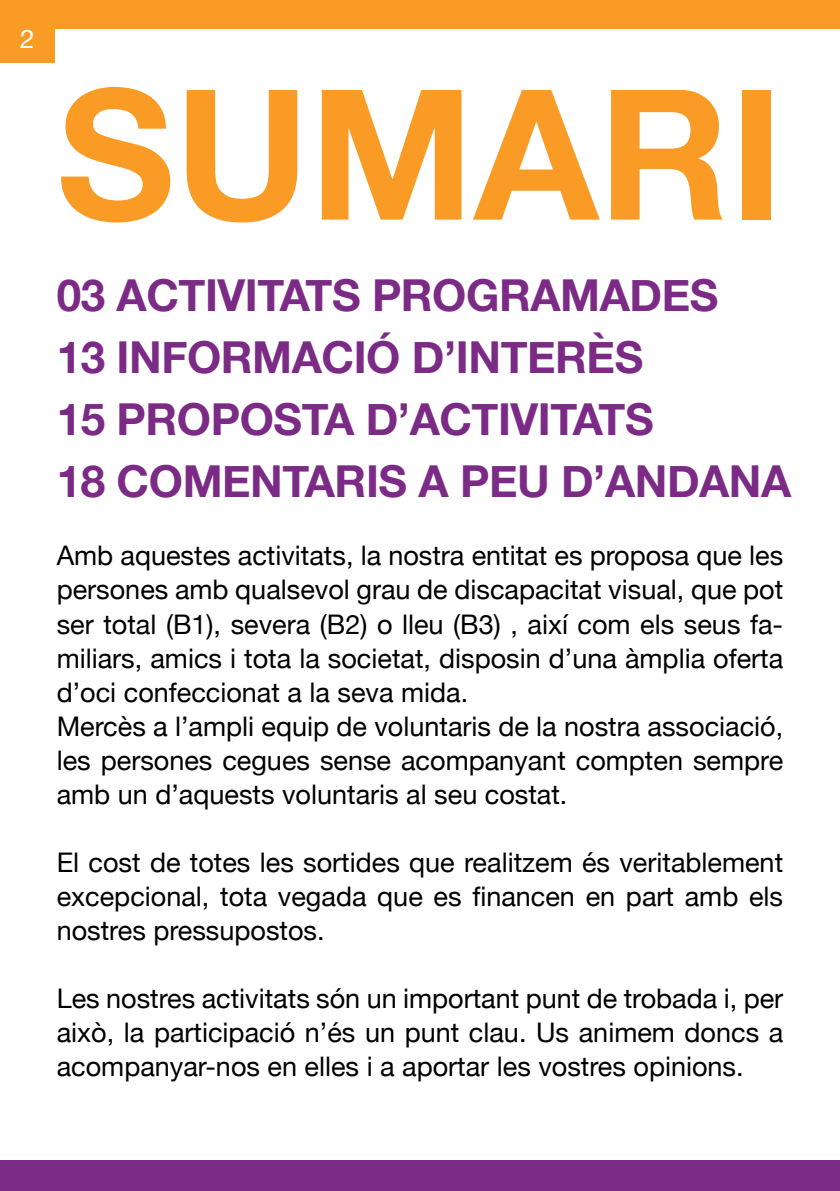
<style>
.page{position:relative;width:840px;height:1191px;background:#fff}
.page>*{position:absolute;margin:0;border:0;box-sizing:border-box;transform-origin:0 0}
.t1{font:700 181.4px "Helvetica Neue";color:#f99b25}
.t2{font:700 44px/62px "Helvetica Neue";letter-spacing:-.01em;color:#7b2b85}
.t3{font:27px/34px "Helvetica Neue";color:#000;text-align:justify}
.t4{font:26px "Helvetica Neue";color:#fff}
</style>
<div class="page">
<div style="left:0;top:0;width:839px;height:29px;background:#f99b25"></div>
<div style="left:0;top:1161px;width:839px;height:30px;background:#7b2b85"></div>
<div style="left:0;top:9px;width:55px;height:53px;background:#f99b25"></div>
<p class="t4" style="left:20px;top:23px;width:16px">2</p>
<h1 class="t1" style="left:57px;top:43px;width:727px">SUMARI</h1>
<h2 class="t2" style="left:57px;top:263px;width:735px">03 ACTIVITATS PROGRAMADES<br>13 INFORMACIÓ D’INTERÈS<br>15 PROPOSTA D’ACTIVITATS<br>18 COMENTARIS A PEU D’ANDANA</h2>
<p class="t3" style="left:57px;top:538px;width:727px;text-align:left">Amb aquestes activitats, la nostra entitat es proposa que les persones amb qualsevol grau de discapacitat visual, que pot ser total (B1), severa (B2) o lleu (B3) , així com els seus fa&shy;miliars, amics i tota la societat, disposin d’una àmplia oferta d’oci confeccionat a la seva mida.<br>Mercès a l’ampli equip de voluntaris de la nostra associació, les persones cegues sense acompanyant compten sempre amb un d’aquests voluntaris al seu costat.</p>
<p class="t3" style="left:57px;top:844px;width:727px">El cost de totes les sortides que realitzem és veritablement excepcional, tota vegada que es financen en part amb els nostres pressupostos.</p>
<p class="t3" style="left:57px;top:981px;width:727px">Les nostres activitats són un important punt de trobada i, per això, la participació n’és un punt clau. Us animem doncs a acompanyar-nos en elles i a aportar les vostres opinions.</p>
</div>
